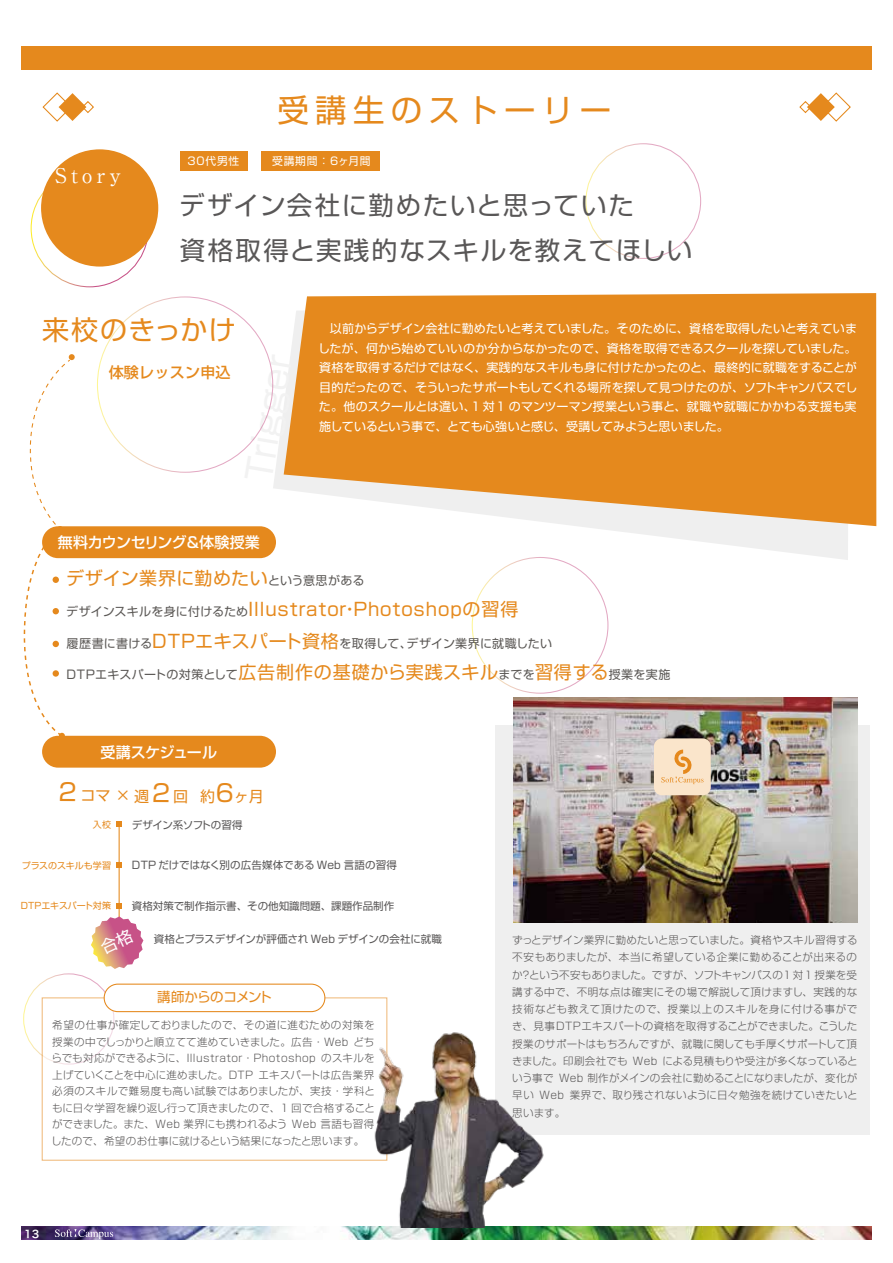
<style>
.page{position:relative;width:893px;height:1263px;background:#fff}
.page>*{position:absolute;margin:0;border:0;box-sizing:border-box;transform-origin:0 0}
.t1{font:31.5px "Shin Go Pro";letter-spacing:.2em;color:#e5891d}
.t2{font:27px "Shin Go Pro";letter-spacing:.05em;color:#e5891d}
.t3{font:25.5px/45px "Shin Go Pro";letter-spacing:.06em;color:#595757}
.t4{font:20.25px "Ryumin Pro";letter-spacing:.2em;color:#fff}
.t5{font:18px/31.5px "Shin Go Pro";letter-spacing:.05em;color:#e5891d}
.t6{font:500 15px "Shin Go Pro";letter-spacing:-.025em;color:#fff}
.t7{font:15px "Shin Go Pro";color:#e5891d}
.t8{font:500 15px "Shin Go Pro";letter-spacing:.02em;color:#e5891d}
.t9{font:13.5px "Shin Go Pro";letter-spacing:-.045em;color:#e5891d}
.t10{font:12px/19.5px "Shin Go Pro";letter-spacing:-.015em;color:#fff;text-align:justify}
.t11{font:12px "Shin Go Pro";letter-spacing:.015em;color:#5b5855}
.t12{font:10.8px "Shin Go Pro";letter-spacing:.075em;color:#fff}
.t13{font:300 10.5px/17.2px "Shin Go Pro";letter-spacing:.02em;color:#595757;text-align:justify}
.t14{font:10.5px "Shin Go Pro";color:#595757}
.t15{font:10.5px "Shin Go Pro";letter-spacing:-.02em;color:#595757}
.t16{font:10.5px "Hira Kaku Pro N W6";color:#fff}
.t17{font:9px "Shin Go Pro";letter-spacing:-.01em;color:#e5891d}
.s1{font-size:12px;color:#5b5855}
.s2{font-size:18px;color:#e5891d}
.s3{font-size:24px}
</style>
<div class="page">
<img style="left:22px;top:1227px;width:850px;height:12px">
<svg style="left:55px;top:1229px;width:58px;height:10px"></svg>
<div style="left:21px;top:47px;width:851px;height:23px;background:#e5891d"></div>
<div style="left:495px;top:725px;width:374px;height:410px;background:#efefef"></div>
<svg style="left:273px;top:379px;width:575px;height:181px"></svg>
<svg style="left:284px;top:293px;width:592px;height:233px;fill:#e5891d"></svg>
<div style="left:180px;top:151px;width:68px;height:19px;background:#e5891d"></div>
<div style="left:261px;top:151px;width:118px;height:19px;background:#e5891d"></div>
<div style="left:41px;top:149px;width:117px;height:118px;background:#e5891d;border-radius:50%"></div>
<div style="left:42px;top:526px;width:234px;height:32px;background:#e5891d;border-radius:16px"></div>
<div style="left:42px;top:736px;width:234px;height:32px;background:#e5891d;border-radius:16px"></div>
<svg style="left:117px;top:821px;width:5px;height:6px"></svg>
<svg style="left:117px;top:863px;width:5px;height:5px"></svg>
<svg style="left:117px;top:903px;width:5px;height:5px"></svg>
<hr style="left:119px;top:824px;width:1px;height:113px;background:#e5891d">
<svg style="left:24px;top:354px;width:51px;height:385px"></svg>
<div style="left:104px;top:983px;width:221px;height:29px;border:1px solid #e5891d;border-radius:14px"></div>
<svg style="left:42px;top:92px;width:52px;height:30px"></svg>
<svg style="left:799px;top:92px;width:52px;height:30px"></svg>
<img style="left:365px;top:1027px;width:182px;height:200px">
<img style="left:513px;top:697px;width:344px;height:225px">
<div style="left:654px;top:738px;width:57px;height:57px;background:#fae5cb;border-radius:8px"></div>
<svg style="left:661px;top:749px;width:42px;height:35px"></svg>
<svg style="left:91px;top:916px;width:52px;height:53px"></svg>
<h3 class="t4" style="left:55px;top:160px;width:67px">Story</h3>
<h1 class="t1" style="left:277px;top:84px;width:335px">受講生のストーリー</h1>
<p class="t12" style="left:187px;top:152px;width:185px">30代男性　　 受講期間：6ヶ月間</p>
<h3 class="t3" style="left:179px;top:180px;width:515px">デザイン会社に勤めたいと思っていた<br>資格取得と実践的なスキルを教えてほしい</h3>
<h2 class="t2" style="left:42px;top:307px;width:195px">来校のきっかけ</h2>
<h3 class="t8" style="left:109px;top:360px;width:123px">体験レッスン申込</h3>
<h3 class="t6" style="left:58px;top:530px;width:204px">無料カウンセリング＆体験授業</h3>
<p class="t10" style="left:318px;top:318px;width:541px;text-indent:12px">以前からデザイン会社に勤めたいと考えていました。そのために、資格を取得したいと考えていましたが、何から始めていいのか分からなかったので、資格を取得できるスクールを探していました。資格を取得するだけではなく、実践的なスキルも身に付けたかったのと、最終的に就職をすることが目的だったので、そういったサポートもしてくれる場所を探して見つけたのが、ソフトキャンパスでした。他のスクールとは違い、1 対1 のマンツーマン授業という事と、就職や就職にかかわる支援も実施しているという事で、とても心強いと感じ、受講してみようと思いました。</p>
<h3 class="t5" style="left:66px;top:560px;width:454px">デザイン業界に勤めたい<span class="s1">という意思がある<br>デザインスキルを身に付けるため</span>Illustrator・Photoshopの習得</h3>
<p class="t11" style="left:66px;top:633px;width:487px">履歴書に書ける<span class="s2">DTPエキスパート資格</span>を取得して、デザイン業界に就職したい</p>
<p class="t11" style="left:66px;top:665px;width:605px">DTPエキスパートの対策として<span class="s2">広告制作の基礎から実践スキル</span>までを<span class="s2">習得する</span>授業を実施</p>
<h3 class="t6" style="left:101px;top:739px;width:118px">受講スケジュール</h3>
<h3 class="t7" style="left:58px;top:784px;width:207px"><span class="s3">2</span> コマ × 週<span class="s3">２</span>回 約<span class="s3">６</span>ヶ月</h3>
<p class="t17" style="left:93px;top:817px;width:20px">入校</p>
<p class="t17" style="left:22px;top:858px;width:91px">プラスのスキルも学習</p>
<p class="t17" style="left:21px;top:898px;width:92px">DTPエキスパート対策</p>
<p class="t15" style="left:132px;top:816px;width:113px">デザイン系ソフトの習得</p>
<p class="t14" style="left:132px;top:857px;width:266px">DTP だけではなく別の広告媒体である Web 言語の習得</p>
<p class="t14" style="left:132px;top:897px;width:264px">資格対策で制作指示書、その他知識問題、課題作品制作</p>
<p class="t14" style="left:154px;top:930px;width:289px">資格とプラスデザインが評価され Web デザインの会社に就職</p>
<p class="t9" style="left:157px;top:986px;width:116px">講師からのコメント</p>
<p class="t13" style="left:51px;top:1016px;width:325px;line-height:16.5px">希望の仕事が確定しておりましたので、その道に進むための対策を授業の中でしっかりと順立てて進めていきました。広告・Web どちらでも対応ができるように、Illustrator・Photoshop のスキルを上げていくことを中心に進めました。DTP エキスパートは広告業界必須のスキルで難易度も高い試験ではありましたが、実技・学科ともに日々学習を繰り返し行って頂きましたので、1 回で合格することができました。また、Web 業界にも携われるよう Web 言語も習得したので、希望のお仕事に就けるという結果になったと思います。</p>
<p class="t16" style="left:24px;top:1224px;width:16px">13</p>
<p class="t13" style="left:512px;top:930px;width:347px">ずっとデザイン業界に勤めたいと思っていました。資格やスキル習得する不安もありましたが、本当に希望している企業に勤めることが出来るのか？という不安もありました。ですが、ソフトキャンパスの1 対1 授業を受講する中で、不明な点は確実にその場で解説して頂けますし、実践的な技術なども教えて頂けたので、授業以上のスキルを身に付ける事ができ、見事DTPエキスパートの資格を取得することができました。こうした授業のサポートはもちろんですが、就職に関しても手厚くサポートして頂きました。印刷会社でも Web による見積もりや受注が多くなっているという事で Web 制作がメインの会社に勤めることになりましたが、変化が早い Web 業界で、取り残されないように日々勉強を続けていきたいと思います。</p>
</div>
